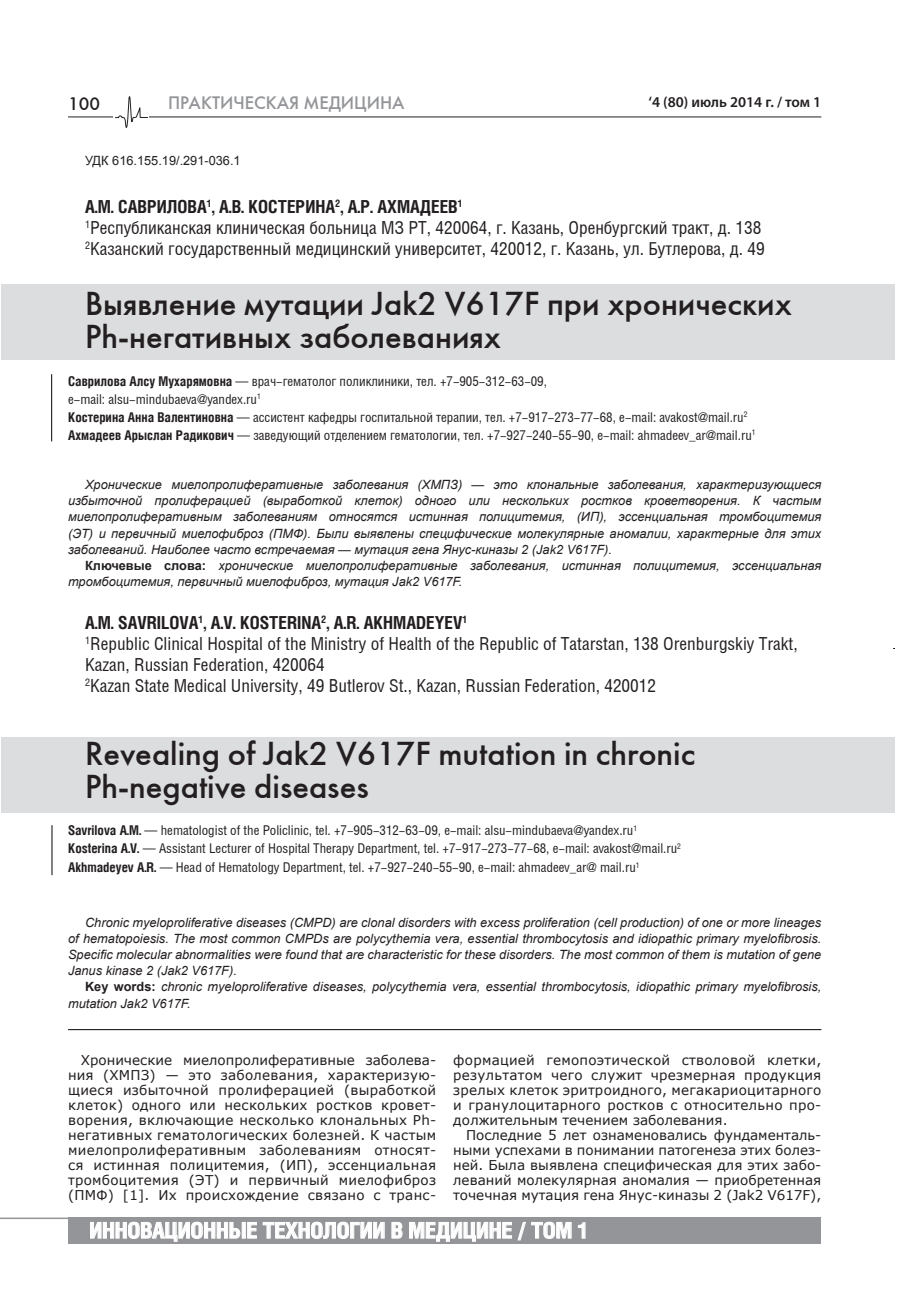
<style>
.page{position:relative;width:915px;height:1297px;background:#fff}
.page>*{position:absolute;margin:0;border:0;box-sizing:border-box;transform-origin:0 0}
.t1{font:33px/33px "Futuris C";color:#231f20}
.t2{font:700 21.75px "Helios Cond";color:#fff;scale:1.05 1}
.t3{font:18px/21px "Helios Cond";color:#231f20}
.t4{font:700 18px "Helios Cond";color:#231f20}
.t5{font:18px "Futuris C";color:#939598}
.t6{font:18px "Futuris C";color:#231f20}
.t7{font:600 15px "Myriad Pro";color:#231f20}
.t8{font:13.5px/15px "Verdana";color:#231f20;text-align:justify}
.t9{font:13.5px/18px "Helios Cond";color:#231f20}
.t10{font:italic 12.75px/16.2px "Arial";color:#231f20;text-align:justify}
.t11{font:12.75px "Arial";color:#231f20}
.t12{font:700 10.5px "Helios Cond";color:#231f20}
.s1{font-style:inherit}
.s2{font-weight:700}
.s3{font-weight:700;font-style:normal}
</style>
<div class="page">
<hr style="left:68px;top:117px;width:753px;height:1px;background:#231f20">
<div style="left:68px;top:1218px;width:751px;height:26px;background:#939598"></div>
<svg style="left:90px;top:1222px;width:167px;height:19px"></svg>
<svg style="left:263px;top:1222px;width:121px;height:17px"></svg>
<svg style="left:391px;top:1222px;width:11px;height:16px"></svg>
<svg style="left:409px;top:1222px;width:102px;height:19px"></svg>
<svg style="left:517px;top:1222px;width:8px;height:18px"></svg>
<svg style="left:531px;top:1221px;width:40px;height:18px"></svg>
<svg style="left:578px;top:1222px;width:7px;height:16px"></svg>
<hr style="left:0;top:1217px;width:269px;height:2px;background:#939598">
<svg style="left:114px;top:96px;width:35px;height:32px"></svg>
<div style="left:1px;top:285px;width:893px;height:75px;background:#dcdddf"></div>
<div style="left:2px;top:737px;width:892px;height:75px;background:#dcdddf"></div>
<hr style="left:51px;top:374px;width:1px;height:67px;background:#231f20">
<hr style="left:51px;top:825px;width:2px;height:50px;background:#231f20">
<hr style="left:68px;top:1029px;width:753px;height:1px;background:#231f20">
<h3 class="t6" style="left:68px;top:93px;width:33px">100</h3>
<h3 class="t5" style="left:168px;top:92px;width:238px">ПРАКТИЧЕСКАЯ МЕДИЦИНА</h3>
<p class="t7" style="left:648px;top:92px;width:174px">‘4 (80) июль 2014 г. / том 1</p>
<p class="t11" style="left:85px;top:152px;width:157px"><span class="s1">УДК</span> 616.155.19/.291-036.1</p>
<h3 class="t4" style="left:85px;top:196px;width:93px">А.М. САВРИЛОВА</h3>
<h3 class="t4" style="left:207px;top:196px;width:182px"><sup>1</sup>, А.В. КОСТЕРИНА<sup>2</sup>, А.Р. АХМАДЕЕВ</h3>
<p class="t12" style="left:457px;top:197px;width:6px">1</p>
<h3 class="t3" style="left:85px;top:217px;width:680px"><sup>1</sup>Республиканская клиническая больница МЗ РТ, 420064, г. Казань, Оренбургский тракт, д. 138<br><sup>2</sup>Казанский государственный медицинский университет, 420012, г. Казань, ул. Бутлерова, д. 49</h3>
<h1 class="t1" style="left:85px;top:287px;width:708px">Выявление мутации Jak2 V617F при хронических<br>Ph-негативных заболеваниях</h1>
<p class="t9" style="left:68px;top:372px;width:688px"><span class="s2">Саврилова Алсу Мухарямовна</span> — врач-гематолог поликлиники, тел. +7-905-312-63-09,<br>e-mail: аlsu-mindubaeva@yandex.ru<sup>1<br></sup><span class="s2">Костерина Анна Валентиновна</span> — ассистент кафедры госпитальной терапии, тел. +7-917-273-77-68, e-mail: avakost@mail.ru<sup>2<br></sup><span class="s2">Ахмадеев Арыслан Радикович</span> — заведующий отделением гематологии, тел. +7-927-240-55-90, e-mail: ahmadeev_ar@mail.ru<sup>1</sup></p>
<p class="t10" style="left:68px;top:477px;width:754px;text-indent:17px">Хронические миелопролиферативные заболевания (ХМПЗ) — это клональные заболевания, характеризующиеся избыточной пролиферацией (выработкой клеток) одного или нескольких ростков кроветворения. К частым миелопролиферативным заболеваниям относятся истинная полицитемия, (ИП), эссенциальная тромбоцитемия (ЭТ) и первичный миелофиброз (ПМФ). Были выявлены специфические молекулярные аномалии, характерные для этих заболеваний. Наиболее часто встречаемая — мутация гена Янус-киназы 2 (Jak2 V617F).</p>
<p class="t10" style="left:68px;top:558px;width:754px;text-indent:17px"><span class="s3">Ключевые слова:</span> хронические миелопролиферативные заболевания, истинная полицитемия, эссенциальная тромбоцитемия, первичный миелофиброз, мутация Jak2 V617F.</p>
<h3 class="t4" style="left:85px;top:612px;width:44px">A.M. SAVR</h3>
<h3 class="t4" style="left:157px;top:612px;width:15px">ILOVA</h3>
<h3 class="t4" style="left:198px;top:612px;width:62px"><sup>1</sup>, A.V. KOSTER</h3>
<h3 class="t4" style="left:297px;top:612px;width:97px">INA<sup>2</sup>, A.R. AKHMADE</h3>
<h3 class="t3" style="left:85px;top:612px;width:713px;text-indent:349px"><span class="s2">YEV</span><sup>1<br></sup><sup>1</sup>Republic Clinical Hospital of the Ministry of Health of the Republic of Tatarstan, 138 Orenburgskiy Trakt, Kazan, Russian Federation, 420064<br><sup>2</sup>Kazan State Medical University, 49 Butlerov St., Kazan, Russian Federation, 420012</h3>
<h1 class="t1" style="left:85px;top:737px;width:611px">Revealing of Jak2 V617F mutation in chronic<br>Ph-negative diseases</h1>
<p class="t9" style="left:68px;top:821px;width:614px"><span class="s2">Savrilova A.M.</span> — hematologist of the Policlinic, tel. +7-905-312-63-09, e-mail: аlsu-mindubaeva@yandex.ru<sup>1<br></sup><span class="s2">Kosterina A.V.</span> — Assistant Lecturer of Hospital Therapy Department, tel. +7-917-273-77-68, e-mail: avakost@mail.ru<sup>2</sup></p>
<p class="t9" style="left:68px;top:859px;width:572px"><span class="s2">Akhmadeyev A.R.</span> — Head of Hematology Department, tel. +7-927-240-55-90, e-mail: ahmadeev_ar@ mail.ru<sup>1</sup></p>
<p class="t10" style="left:68px;top:914px;width:754px;text-indent:17px">Chronic myeloproliferative diseases (CMPD) are clonal disorders with excess proliferation (cell production) of one or more lineages of hematopoiesis. The most common CMPDs are polycythemia vera, essential thrombocytosis and idiopathic primary myelofibrosis.<br>Specific molecular abnormalities were found that are characteristic for these disorders. The most common of them is mutation of gene Janus kinase 2 (Jak2 V617F).</p>
<p class="t10" style="left:68px;top:979px;width:754px;text-indent:17px"><span class="s3">Key words:</span> chronic myeloproliferative diseases, polycythemia vera, essential thrombocytosis, idiopathic primary myelofibrosis, mutation Jak2 V617F.</p>
<p class="t8" style="left:68px;top:1052px;width:369px;text-indent:13px">Хронические миелопролиферативные заболева&shy;ния (ХМПЗ) — это заболевания, характеризую&shy;щиеся избыточной пролиферацией (выработкой клеток) одного или нескольких ростков кровет&shy;ворения, включающие несколько клональных Ph&shy;негативных гематологических болезней. К частым миелопролиферативным заболеваниям относят&shy;ся истинная полицитемия, (ИП), эссенциальная тромбоцитемия (ЭТ) и первичный миелофиброз (ПМФ) [1]. Их происхождение связано с транс-</p>
<p class="t8" style="left:453px;top:1052px;width:369px">формацией гемопоэтической стволовой клетки, результатом чего служит чрезмерная продукция зрелых клеток эритроидного, мегакариоцитарного и гранулоцитарного ростков с относительно про&shy;должительным течением заболевания.</p>
<p class="t8" style="left:453px;top:1127px;width:369px;text-indent:13px">Последние 5 лет ознаменовались фундаменталь&shy;ными успехами в понимании патогенеза этих болез&shy;ней. Была выявлена специфическая для этих забо&shy;леваний молекулярная аномалия — приобретенная точечная мутация гена Янус-киназы 2 (Jak2 V617F),</p>
<h2 class="t2" style="left:89px;top:1217px;width:477px">Инновационные технологии в медицине / том 1</h2>
</div>
